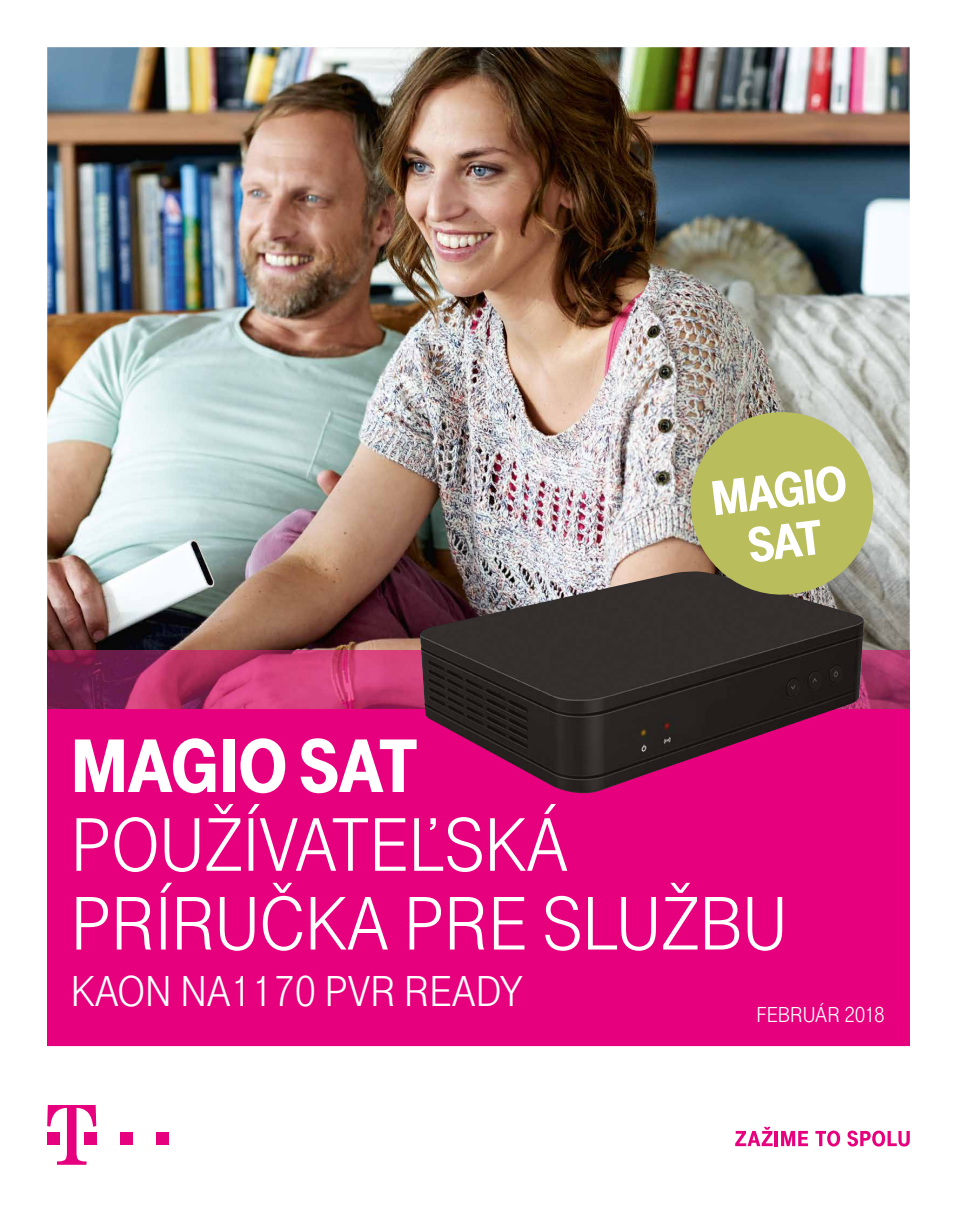
<style>
.page{position:relative;width:957px;height:1212px;background:#fff}
.page>*{position:absolute;margin:0;border:0;box-sizing:border-box;transform-origin:0 0}
.t1{font:78.75px/78.8px "Tele Grotesk Norm";color:#fff}
.t2{font:78.75px "Tele Grotesk Ultr";color:#fff}
.t3{font:51.07px/51.1px "Tele Grotesk Ultr";color:#fff;text-align:center}
.t4{font:45px "Tele Grotesk Norm";color:#fff}
.t5{font:22.5px "Tele Grotesk Norm";letter-spacing:-.005em;color:#fff}
</style>
<div class="page">
<img style="left:47px;top:47px;width:862px;height:603px">
<img style="left:47px;top:650px;width:862px;height:59px">
<div style="left:47px;top:709px;width:862px;height:337px;background:#e6007d"></div>
<div style="left:120px;top:1132px;width:13px;height:12px;background:#e6007d"></div>
<div style="left:157px;top:1132px;width:12px;height:12px;background:#e6007d"></div>
<svg style="left:47px;top:1105px;width:49px;height:60px"></svg>
<svg style="left:735px;top:1127px;width:37px;height:19px"></svg>
<hr style="left:775px;top:1131px;width:3px;height:15px;background:#e6007d">
<svg style="left:781px;top:1131px;width:27px;height:15px"></svg>
<svg style="left:815px;top:1130px;width:25px;height:16px"></svg>
<svg style="left:847px;top:1130px;width:62px;height:16px"></svg>
<img style="left:420px;top:571px;width:446px;height:223px">
<svg style="left:685px;top:407px;width:193px;height:193px;background:#aeb06a"></svg>
<p class="t3" style="left:708px;top:474px;width:138px;rotate:-7deg">MAGIO<br>SAT</p>
<p class="t2" style="left:71px;top:722px;width:349px">MAGIO SAT</p>
<p class="t1" style="left:71px;top:806px;width:718px">POUŽÍVATEĽSKÁ<br>PRÍRUČKA PRE SLUŽBU</p>
<p class="t4" style="left:71px;top:966px;width:453px">KAON NA1170 PVR READY</p>
<p class="t5" style="left:756px;top:1002px;width:130px">FEBRUÁR 2018</p>
</div>
